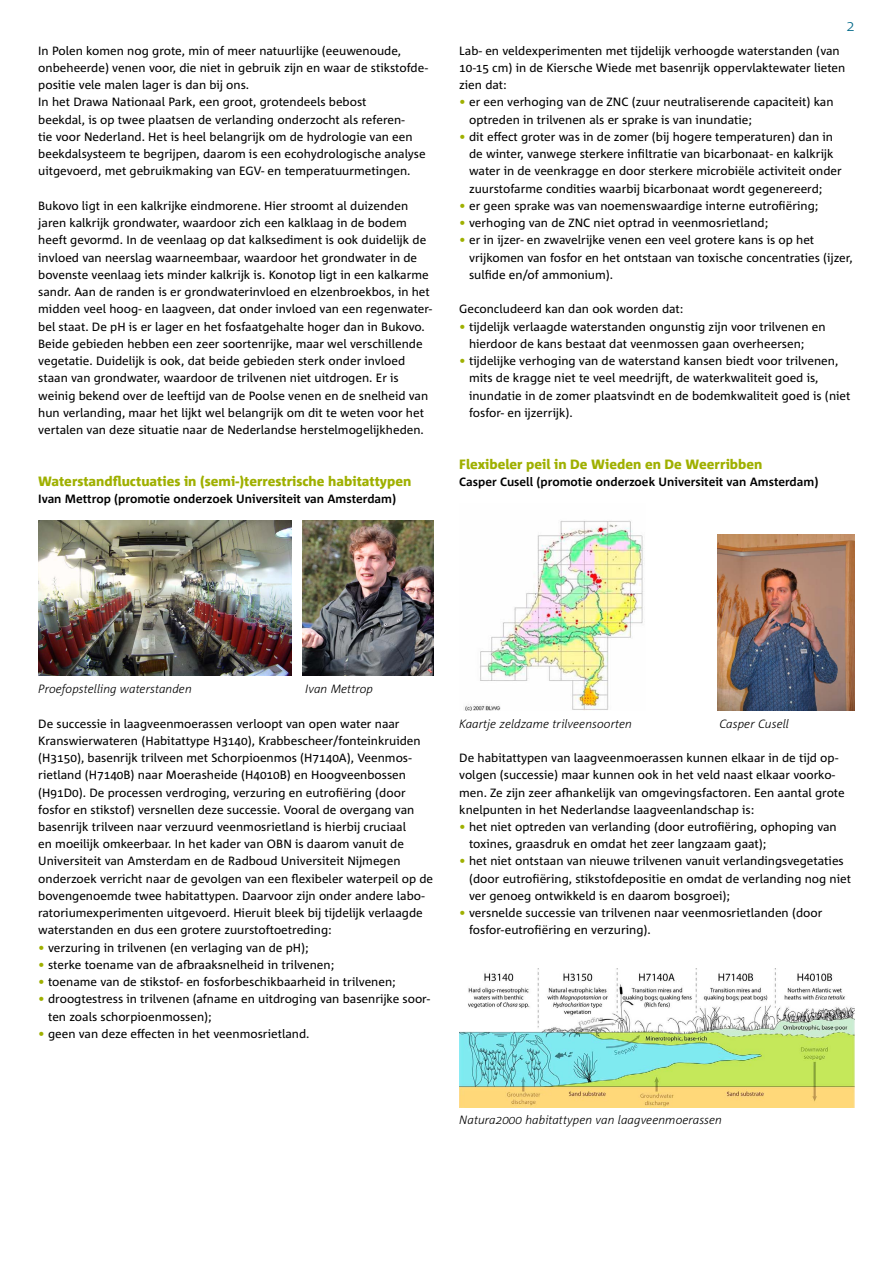
<style>
.page{position:relative;width:893px;height:1263px;background:#fff}
.page>*{position:absolute;margin:0;border:0;box-sizing:border-box;transform-origin:0 0}
.t1{font:300 15px "Corpid C1";color:#006888}
.t2{font:800 13.5px "Corpid C1";color:#9fb000}
.t3{font:12px/17.2px "Corpid C1";color:#000}
.t4{font:italic 300 12px "Corpid C1";color:#000}
.t5{font:700 12px "Corpid C1";color:#000}
.s1{color:#9fb000}
</style>
<div class="page">
<img style="left:38px;top:520px;width:253px;height:156px">
<img style="left:303px;top:520px;width:131px;height:156px">
<img style="left:465px;top:520px;width:178px;height:190px">
<img style="left:717px;top:535px;width:138px;height:175px">
<img style="left:459px;top:968px;width:396px;height:139px">
<p class="t3" style="left:38px;top:41px;width:391px">In Polen komen nog grote, min of meer natuurlijke (eeuwenoude, onbeheerde) venen voor, die niet in gebruik zijn en waar de stikstofde&shy;positie vele malen lager is dan bij ons.<br>In het Drawa Nationaal Park, een groot, grotendeels bebost<br>beekdal, is op twee plaatsen de verlanding onderzocht als referen-<br>tie voor Nederland. Het is heel belangrijk om de hydrologie van een beekdalsysteem te begrijpen, daarom is een ecohydrologische analyse uitgevoerd, met gebruikmaking van EGV- en temperatuurmetingen.</p>
<p class="t3" style="left:38px;top:197px;width:395px">Bukovo ligt in een kalkrijke eindmorene. Hier stroomt al duizenden jaren kalkrijk grondwater, waardoor zich een kalklaag in de bodem heeft gevormd. In de veenlaag op dat kalksediment is ook duidelijk de invloed van neerslag waarneembaar, waardoor het grondwater in de bovenste veenlaag iets minder kalkrijk is. Konotop ligt in een kalkarme sandr. Aan de randen is er grondwaterinvloed en elzenbroekbos, in het midden veel hoog- en laagveen, dat onder invloed van een regenwater&shy;bel staat. De pH is er lager en het fosfaatgehalte hoger dan in Bukovo.<br>Beide gebieden hebben een zeer soortenrijke, maar wel verschillende vegetatie. Duidelijk is ook, dat beide gebieden sterk onder invloed staan van grondwater, waardoor de trilvenen niet uitdrogen. Er is weinig bekend over de leeftijd van de Poolse venen en de snelheid van hun verlanding, maar het lijkt wel belangrijk om dit te weten voor het vertalen van deze situatie naar de Nederlandse herstelmogelijkheden.</p>
<p class="t2" style="left:38px;top:473px;width:375px">Waterstandfluctuaties in (semi-)terrestrische habitattypen</p>
<p class="t5" style="left:38px;top:491px;width:359px">Ivan Mettrop (promotie onderzoek Universiteit van Amsterdam)</p>
<p class="t1" style="left:846px;top:16px;width:10px">2</p>
<p class="t3" style="left:459px;top:41px;width:388px">Lab- en veldexperimenten met tijdelijk verhoogde waterstanden (van<br>10-15 cm) in de Kiersche Wiede met basenrijk oppervlaktewater lieten zien dat:</p>
<p class="t3" style="left:469px;top:93px;width:366px;text-indent:-10px"><span class="s1">•</span> er een verhoging van de ZNC (zuur neutraliserende capaciteit) kan optreden in trilvenen als er sprake is van inundatie;</p>
<p class="t3" style="left:469px;top:128px;width:374px;text-indent:-10px"><span class="s1">•</span> dit effect groter was in de zomer (bij hogere temperaturen) dan in de winter, vanwege sterkere infiltratie van bicarbonaat- en kalkrijk water in de veenkragge en door sterkere microbiële activiteit onder zuurstofarme condities waarbij bicarbonaat wordt gegenereerd;</p>
<p class="t3" style="left:459px;top:197px;width:361px"><span class="s1">•</span> er geen sprake was van noemenswaardige interne eutrofiëring;</p>
<p class="t3" style="left:459px;top:214px;width:311px"><span class="s1">•</span> verhoging van de ZNC niet optrad in veenmosrietland;</p>
<p class="t3" style="left:469px;top:231px;width:385px;text-indent:-10px"><span class="s1">•</span> er in ijzer- en zwavelrijke venen een veel grotere kans is op het vrijkomen van fosfor en het ontstaan van toxische concentraties (ijzer, sulfide en/of ammonium).</p>
<p class="t3" style="left:459px;top:300px;width:226px">Geconcludeerd kan dan ook worden dat:</p>
<p class="t3" style="left:469px;top:317px;width:358px;text-indent:-10px"><span class="s1">•</span> tijdelijk verlaagde waterstanden ongunstig zijn voor trilvenen en hierdoor de kans bestaat dat veenmossen gaan overheersen;</p>
<p class="t3" style="left:469px;top:352px;width:383px;text-indent:-10px"><span class="s1">•</span> tijdelijke verhoging van de waterstand kansen biedt voor trilvenen, mits de kragge niet te veel meedrijft, de waterkwaliteit goed is, inundatie in de zomer plaatsvindt en de bodemkwaliteit goed is (niet fosfor- en ijzerrijk).</p>
<p class="t2" style="left:459px;top:455px;width:305px">Flexibeler peil in De Wieden en De Weerribben</p>
<p class="t5" style="left:459px;top:474px;width:361px">Casper Cusell (promotie onderzoek Universiteit van Amsterdam)</p>
<p class="t4" style="left:38px;top:681px;width:155px">Proefopstelling waterstanden</p>
<p class="t4" style="left:305px;top:681px;width:69px">Ivan Mettrop</p>
<p class="t3" style="left:38px;top:714px;width:396px">De successie in laagveenmoerassen verloopt van open water naar Kranswierwateren (Habitattype H3140), Krabbescheer/fonteinkruiden (H3150), basenrijk trilveen met Schorpioenmos (H7140A), Veenmos&shy;rietland (H7140B) naar Moerasheide (H4010B) en Hoogveenbossen (H91D0). De processen verdroging, verzuring en eutrofiëring (door fosfor en stikstof) versnellen deze successie. Vooral de overgang van basenrijk trilveen naar verzuurd veenmosrietland is hierbij cruciaal<br>en moeilijk omkeerbaar. In het kader van OBN is daarom vanuit de Universiteit van Amsterdam en de Radboud Universiteit Nijmegen onderzoek verricht naar de gevolgen van een flexibeler waterpeil op de bovengenoemde twee habitattypen. Daarvoor zijn onder andere labo&shy;ratoriumexperimenten uitgevoerd. Hieruit bleek bij tijdelijk verlaagde waterstanden en dus een grotere zuurstoftoetreding:</p>
<p class="t3" style="left:38px;top:938px;width:272px"><span class="s1">•</span> verzuring in trilvenen (en verlaging van de pH);</p>
<p class="t3" style="left:38px;top:956px;width:298px"><span class="s1">•</span> sterke toename van de afbraaksnelheid in trilvenen;</p>
<p class="t3" style="left:38px;top:973px;width:359px"><span class="s1">•</span> toename van de stikstof- en fosforbeschikbaarheid in trilvenen;</p>
<p class="t3" style="left:48px;top:990px;width:383px;text-indent:-10px"><span class="s1">•</span> droogtestress in trilvenen (afname en uitdroging van basenrijke soor&shy;ten zoals schorpioenmossen);</p>
<p class="t3" style="left:38px;top:1025px;width:273px"><span class="s1">•</span> geen van deze effecten in het veenmosrietland.</p>
<p class="t4" style="left:459px;top:716px;width:174px">Kaartje zeldzame trilveensoorten</p>
<p class="t4" style="left:719px;top:716px;width:71px">Casper Cusell</p>
<p class="t3" style="left:459px;top:749px;width:387px">De habitattypen van laagveenmoerassen kunnen elkaar in de tijd op&shy;volgen (successie) maar kunnen ook in het veld naast elkaar voorko&shy;men. Ze zijn zeer afhankelijk van omgevingsfactoren. Een aantal grote knelpunten in het Nederlandse laagveenlandschap is:</p>
<p class="t3" style="left:469px;top:818px;width:369px;text-indent:-10px"><span class="s1">•</span> het niet optreden van verlanding (door eutrofiëring, ophoping van toxines, graasdruk en omdat het zeer langzaam gaat);</p>
<p class="t3" style="left:469px;top:852px;width:384px;text-indent:-10px"><span class="s1">•</span> het niet ontstaan van nieuwe trilvenen vanuit verlandingsvegetaties (door eutrofiëring, stikstofdepositie en omdat de verlanding nog niet ver genoeg ontwikkeld is en daarom bosgroei);</p>
<p class="t3" style="left:469px;top:904px;width:355px;text-indent:-10px"><span class="s1">•</span> versnelde successie van trilvenen naar veenmosrietlanden (door fosfor-eutrofiëring en verzuring).</p>
<p class="t4" style="left:459px;top:1112px;width:264px">Natura2000 habitattypen van laagveenmoerassen</p>
</div>
